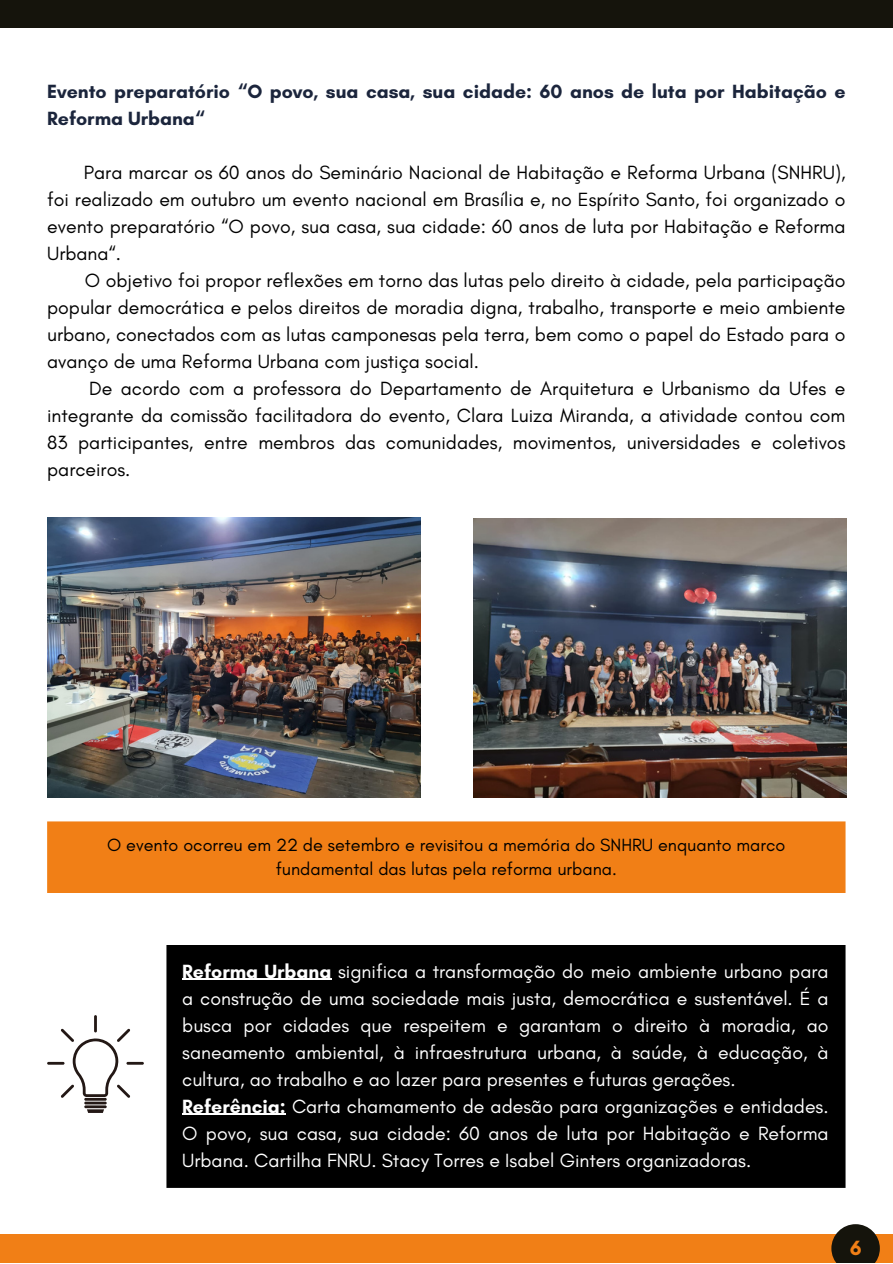
<style>
.page{position:relative;width:893px;height:1264px;background:#fff}
.page>*{position:absolute;margin:0;border:0;box-sizing:border-box;transform-origin:0 0}
.t1{font:700 21px "Glacial Indifference";color:#f17f16}
.t2{font:19.5px/27px "Glacial Indifference";color:#000;text-align:justify}
.t3{font:19.5px/27px "Glacial Indifference";color:#fff;text-align:justify}
.t4{font:700 19.5px/27px "Glacial Indifference";color:#1b253c}
.t5{font:18px/24.8px "Glacial Indifference";color:#000;text-align:center}
.s1{font-weight:700}
</style>
<div class="page">
<div style="left:0;top:0;width:892px;height:27px;background:#15140c"></div>
<div style="left:0;top:1234px;width:892px;height:28px;background:#f17f16"></div>
<svg style="left:831px;top:1224px;width:48px;height:38px;background:#393328"></svg>
<img style="left:47px;top:517px;width:373px;height:280px">
<div style="left:47px;top:821px;width:798px;height:72px;background:#f17f16"></div>
<img style="left:473px;top:518px;width:373px;height:279px">
<hr style="left:84px;top:1097px;width:23px;height:3px;background:#231815">
<hr style="left:84px;top:1101px;width:23px;height:3px;background:#231815">
<hr style="left:84px;top:1105px;width:23px;height:3px;background:#231815">
<svg style="left:87px;top:1109px;width:17px;height:3px"></svg>
<hr style="left:94px;top:1015px;width:3px;height:17px;background:#231815">
<hr style="left:126px;top:1061px;width:18px;height:3px;background:#231815">
<hr style="left:47px;top:1061px;width:17px;height:3px;background:#231815">
<svg style="left:61px;top:1028px;width:69px;height:69px"></svg>
<div style="left:166px;top:945px;width:679px;height:242px;background:#000"></div>
<hr style="left:182px;top:978px;width:149px;height:1px;background:#fff">
<hr style="left:182px;top:1113px;width:104px;height:1px;background:#fff">
<p class="t4" style="left:47px;top:78px;width:799px">Evento preparatório “O povo, sua casa, sua cidade: 60 anos de luta por Habitação e<br>Reforma Urbana“</p>
<p class="t2" style="left:47px;top:159px;width:799px;text-indent:37px">Para marcar os 60 anos do Seminário Nacional de Habitação e Reforma Urbana (SNHRU), foi realizado em outubro um evento nacional em Brasília e, no Espírito Santo, foi organizado o evento preparatório “O povo, sua casa, sua cidade: 60 anos de luta por Habitação e Reforma Urbana“.</p>
<p class="t2" style="left:47px;top:267px;width:799px;text-indent:38px">O objetivo foi propor reflexões em torno das lutas pelo direito à cidade, pela participação popular democrática e pelos direitos de moradia digna, trabalho, transporte e meio ambiente urbano, conectados com as lutas camponesas pela terra, bem como o papel do Estado para o avanço de uma Reforma Urbana com justiça social.</p>
<p class="t2" style="left:47px;top:375px;width:799px;text-indent:42px">De acordo com a professora do Departamento de Arquitetura e Urbanismo da Ufes e integrante da comissão facilitadora do evento, Clara Luiza Miranda, a atividade contou com 83 participantes, entre membros das comunidades, movimentos, universidades e coletivos parceiros.</p>
<p class="t5" style="left:107px;top:831px;width:679px">O evento ocorreu em 22 de setembro e revisitou a memória do SNHRU enquanto marco fundamental das lutas pela reforma urbana.</p>
<p class="t3" style="left:182px;top:957px;width:648px"><span class="s1">Reforma Urbana</span> significa a transformação do meio ambiente urbano para a construção de uma sociedade mais justa, democrática e sustentável. É a busca por cidades que respeitem e garantam o direito à moradia, ao saneamento ambiental, à infraestrutura urbana, à saúde, à educação, à cultura, ao trabalho e ao lazer para presentes e futuras gerações.</p>
<p class="t3" style="left:182px;top:1092px;width:648px"><span class="s1">Referência:</span> Carta chamamento de adesão para organizações e entidades.<br>O povo, sua casa, sua cidade: 60 anos de luta por Habitação e Reforma Urbana. Cartilha FNRU. Stacy Torres e Isabel Ginters organizadoras.</p>
<p class="t1" style="left:849px;top:1235px;width:13px">6</p>
</div>
